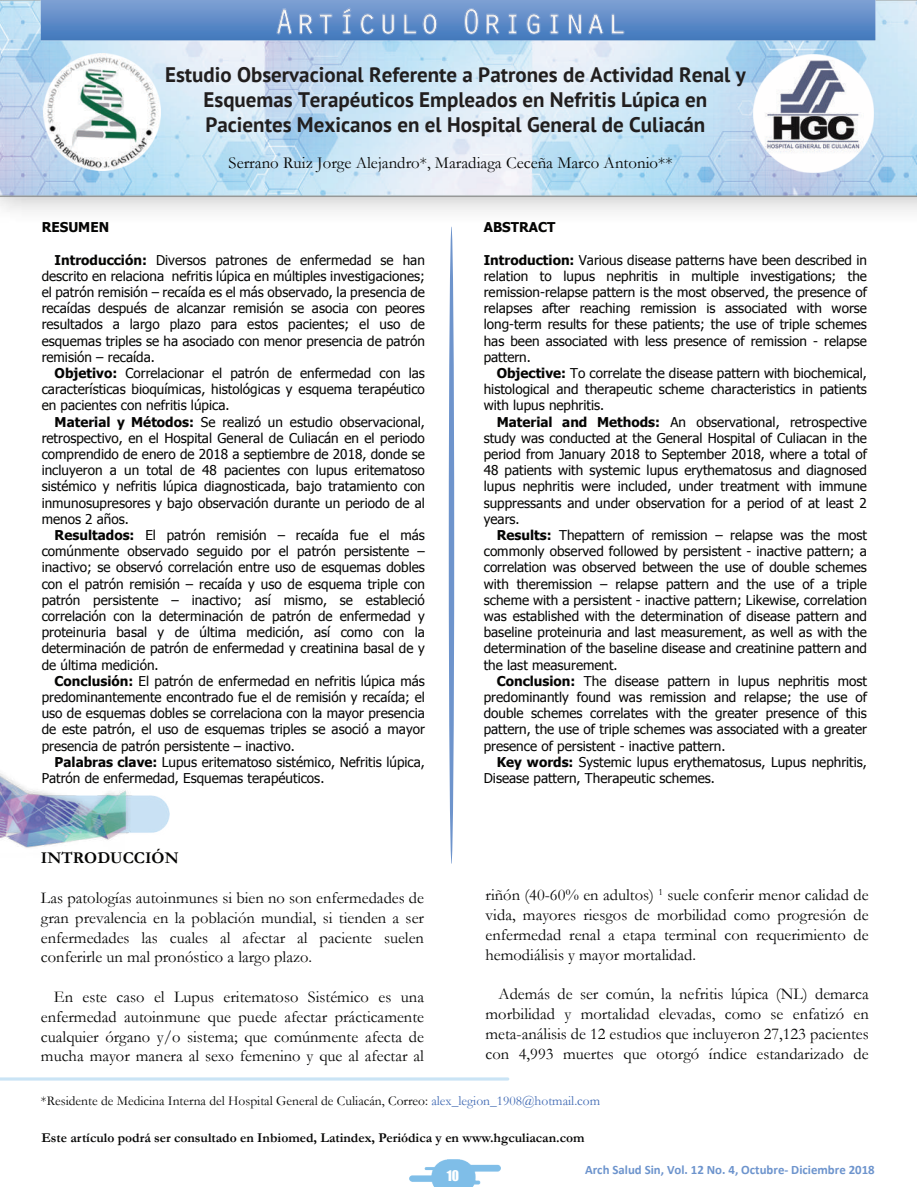
<style>
.page{position:relative;width:918px;height:1188px;background:#fff}
.page>*{position:absolute;margin:0;border:0;box-sizing:border-box;transform-origin:0 0}
.t1{font:700 21px/25.2px "PT Sans";color:#211e1e;text-align:center}
.t2{font:16.8px "Garamond";color:#050504}
.t3{font:16.5px/19.8px "Garamond";color:#050504;text-align:justify}
.t4{font:700 16.5px "Garamond";color:#050504}
.t5{font:13.5px/16.2px "Tahoma";color:#050504;text-align:justify}
.t6{font:13.5px "Garamond";color:#050504}
.t7{font:700 13.5px "Garamond";color:#050504}
.t8{font:700 13.5px "Tahoma";color:#050504}
.t9{font:13.5px "Impact";color:#fff}
.t10{font:700 12.75px "Calibri";color:#6d94cd}
.s1{font-weight:700}
.s2{color:#426bb4}
</style>
<div class="page">
<img style="left:0;top:0;width:916px;height:212px">
<img style="left:410px;top:1159px;width:90px;height:27px">
<svg style="left:0;top:1077px;width:509px;height:4px;background:#d4e9f7"></svg>
<div style="left:449px;top:226px;width:5px;height:638px;background:#6e94cc;border-radius:50%"></div>
<img style="left:0;top:773px;width:170px;height:75px">
<img style="left:41px;top:0;width:835px;height:41px">
<img style="left:276px;top:8px;width:348px;height:26px">
<img style="left:44px;top:54px;width:117px;height:117px">
<img style="left:754px;top:55px;width:120px;height:117px">
<h1 class="t1" style="left:165px;top:61px;width:582px">Estudio Observacional Referente a Patrones de Actividad Renal y<br>Esquemas Terapéuticos Empleados en Nefritis Lúpica en<br>Pacientes Mexicanos en el Hospital General de Culiacán</h1>
<p class="t2" style="left:229px;top:152px;width:445px">Serrano Ruiz Jorge Alejandro*, Maradiaga Ceceña Marco Antonio**</p>
<p class="t8" style="left:42px;top:218px;width:69px">RESUMEN</p>
<p class="t5" style="left:42px;top:251px;width:385px;text-indent:13px"><span class="s1">Introducción:</span> Diversos patrones de enfermedad se han descrito en relaciona nefritis lúpica en múltiples investigaciones; el patrón remisión – recaída es el más observado, la presencia de recaídas después de alcanzar remisión se asocia con peores resultados a largo plazo para estos pacientes; el uso de esquemas triples se ha asociado con menor presencia de patrón remisión – recaída.</p>
<p class="t5" style="left:42px;top:364px;width:385px;text-indent:13px"><span class="s1">Objetivo:</span> Correlacionar el patrón de enfermedad con las características bioquímicas, histológicas y esquema terapéutico en pacientes con nefritis lúpica.</p>
<p class="t5" style="left:42px;top:413px;width:385px;text-indent:13px"><span class="s1">Material y Métodos:</span> Se realizó un estudio observacional, retrospectivo, en el Hospital General de Culiacán en el periodo comprendido de enero de 2018 a septiembre de 2018, donde se incluyeron a un total de 48 pacientes con lupus eritematoso sistémico y nefritis lúpica diagnosticada, bajo tratamiento con inmunosupresores y bajo observación durante un periodo de al menos 2 años.</p>
<p class="t5" style="left:42px;top:526px;width:385px;text-indent:13px"><span class="s1">Resultados:</span> El patrón remisión – recaída fue el más comúnmente observado seguido por el patrón persistente – inactivo; se observó correlación entre uso de esquemas dobles con el patrón remisión – recaída y uso de esquema triple con patrón persistente – inactivo; así mismo, se estableció correlación con la determinación de patrón de enfermedad y proteinuria basal y de última medición, así como con la determinación de patrón de enfermedad y creatinina basal de y de última medición.</p>
<p class="t5" style="left:42px;top:672px;width:385px;text-indent:13px"><span class="s1">Conclusión:</span> El patrón de enfermedad en nefritis lúpica más predominantemente encontrado fue el de remisión y recaída; el uso de esquemas dobles se correlaciona con la mayor presencia de este patrón, el uso de esquemas triples se asoció a mayor presencia de patrón persistente – inactivo.</p>
<p class="t5" style="left:42px;top:753px;width:385px;text-indent:13px"><span class="s1">Palabras clave:</span> Lupus eritematoso sistémico, Nefritis lúpica,<br>Patrón de enfermedad, Esquemas terapéuticos.</p>
<p class="t8" style="left:484px;top:218px;width:73px">ABSTRACT</p>
<p class="t5" style="left:484px;top:251px;width:385px"><span class="s1">Introduction:</span> Various disease patterns have been described in relation to lupus nephritis in multiple investigations; the remission-relapse pattern is the most observed, the presence of relapses after reaching remission is associated with worse long-term results for these patients; the use of triple schemes has been associated with less presence of remission - relapse pattern.</p>
<p class="t5" style="left:484px;top:364px;width:385px;text-indent:13px"><span class="s1">Objective:</span> To correlate the disease pattern with biochemical, histological and therapeutic scheme characteristics in patients with lupus nephritis.</p>
<p class="t5" style="left:484px;top:413px;width:385px;text-indent:13px"><span class="s1">Material and Methods:</span> An observational, retrospective study was conducted at the General Hospital of Culiacan in the period from January 2018 to September 2018, where a total of 48 patients with systemic lupus erythematosus and diagnosed lupus nephritis were included, under treatment with immune suppressants and under observation for a period of at least 2 years.</p>
<p class="t5" style="left:484px;top:526px;width:385px;text-indent:13px"><span class="s1">Results:</span> Thepattern of remission – relapse was the most commonly observed followed by persistent - inactive pattern; a correlation was observed between the use of double schemes with theremission – relapse pattern and the use of a triple scheme with a persistent - inactive pattern; Likewise, correlation was established with the determination of disease pattern and baseline proteinuria and last measurement, as well as with the determination of the baseline disease and creatinine pattern and the last measurement.</p>
<p class="t5" style="left:484px;top:672px;width:385px;text-indent:13px"><span class="s1">Conclusion:</span> The disease pattern in lupus nephritis most predominantly found was remission and relapse; the use of double schemes correlates with the greater presence of this pattern, the use of triple schemes was associated with a greater presence of persistent - inactive pattern.</p>
<p class="t5" style="left:484px;top:753px;width:385px;text-indent:13px"><span class="s1">Key words:</span> Systemic lupus erythematosus, Lupus nephritis,<br>Disease pattern, Therapeutic schemes.</p>
<p class="t4" style="left:41px;top:848px;width:139px">INTRODUCCIÓN</p>
<p class="t3" style="left:41px;top:888px;width:385px">Las patologías autoinmunes si bien no son enfermedades de gran prevalencia en la población mundial, si tienden a ser enfermedades las cuales al afectar al paciente suelen conferirle un mal pronóstico a largo plazo.</p>
<p class="t3" style="left:41px;top:987px;width:385px;text-indent:13px">En este caso el Lupus eritematoso Sistémico es una enfermedad autoinmune que puede afectar prácticamente cualquier órgano y/o sistema; que comúnmente afecta de mucha mayor manera al sexo femenino y que al afectar al</p>
<p class="t3" style="left:486px;top:885px;width:385px">riñón (40-60% en adultos) <sup>1</sup> suele conferir menor calidad de vida, mayores riesgos de morbilidad como progresión de enfermedad renal a etapa terminal con requerimiento de hemodiálisis y mayor mortalidad.</p>
<p class="t3" style="left:486px;top:984px;width:385px;text-indent:13px">Además de ser común, la nefritis lúpica (NL) demarca morbilidad y mortalidad elevadas, como se enfatizó en meta-análisis de 12 estudios que incluyeron 27,123 pacientes con 4,993 muertes que otorgó índice estandarizado de</p>
<p class="t6" style="left:41px;top:1093px;width:561px">*Residente de Medicina Interna del Hospital General de Culiacán, Correo: <span class="s2">alex_legion_1908@hotmail.com</span></p>
<p class="t7" style="left:41px;top:1130px;width:545px">Este artículo podrá ser consultado en Inbiomed, Latindex, Periódica y en www.hgculiacan.com</p>
<p class="t9" style="left:447px;top:1165px;width:14px">10</p>
<p class="t10" style="left:585px;top:1162px;width:291px">Arch Salud Sin, Vol. 12 No. 4, Octubre- Diciembre 2018</p>
</div>
